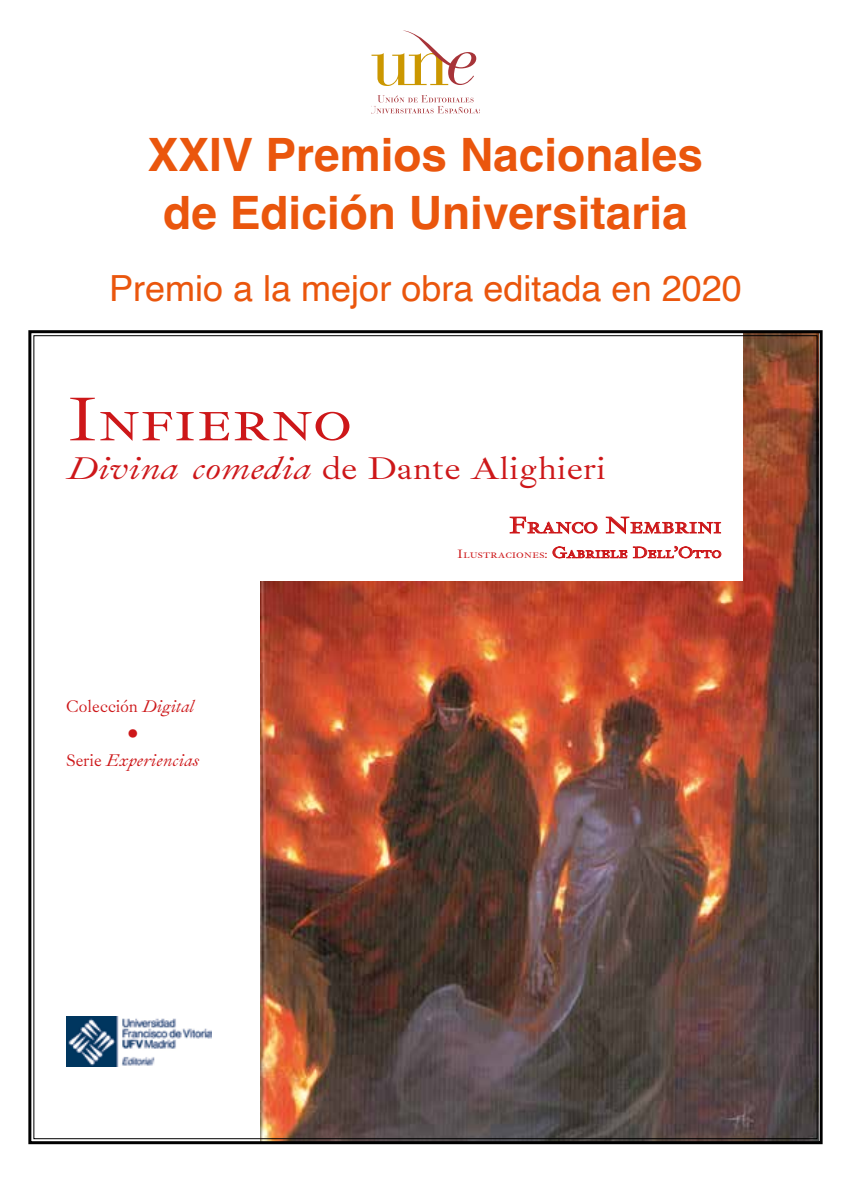
<style>
.page{position:relative;width:851px;height:1191px;background:#fff}
.page>*{position:absolute;margin:0;border:0;box-sizing:border-box;transform-origin:0 0}
.t1{font:63.2px "Ibarra Real";color:#cd1719;scale:1.15 1}
.t2{font:700 46px/58px "Helvetica";color:#ea560d;text-align:center}
.t3{font:36px "Helvetica";color:#ea560d}
.t4{font:32.2px "Ibarra Real";color:#cd1719;scale:1.15 1}
.t5{font:700 27.2px "ITC Garamond Std";color:#cd1719}
.t6{font:23.6px "Ibarra Real";color:#cd1719;scale:1.15 1}
.t7{font:italic 17.4px "ibarra Real";color:#cd1719}
.t8{font:17.4px "Ibarra Real";color:#cd1719}
.t9{font:16.2px "Ibarra Real";color:#cd1719;scale:1.15 1}
.s1{font-family:"ibarra Real";font-style:italic}
.s2{font-size:12.4px}
.s3{font-family:"Ibarra Real";font-style:normal}
</style>
<div class="page">
<img style="left:28px;top:330px;width:795px;height:815px">
<svg style="left:371px;top:31px;width:105px;height:55px"></svg>
<svg style="left:371px;top:95px;width:109px;height:18px"></svg>
<p class="t2" style="left:148px;top:131px;width:556px">XXIV Premios Nacionales de Edición Universitaria</p>
<p class="t3" style="left:109px;top:261px;width:634px">Premio a la mejor obra editada en 2020</p>
<h1 class="t1" style="left:67px;top:380px;width:249px">Infierno</h1>
<p class="t4" style="left:67px;top:448px;width:470px"><span class="s1">Divina comedia</span> de Dante Alighieri</p>
<p class="t6" style="left:509px;top:510px;width:186px">Franco Nembrini</p>
<p class="t9" style="left:457px;top:542px;width:231px"><span class="s2">Ilustraciones:</span> Gabriele Dell’Otto</p>
<p class="t8" style="left:66px;top:695px;width:130px">Colección <span class="s1">Digital</span></p>
<p class="t5" style="left:126px;top:719px;width:16px">•</p>
<p class="t7" style="left:66px;top:749px;width:134px"><span class="s3">Serie</span> Experiencias</p>
</div>
